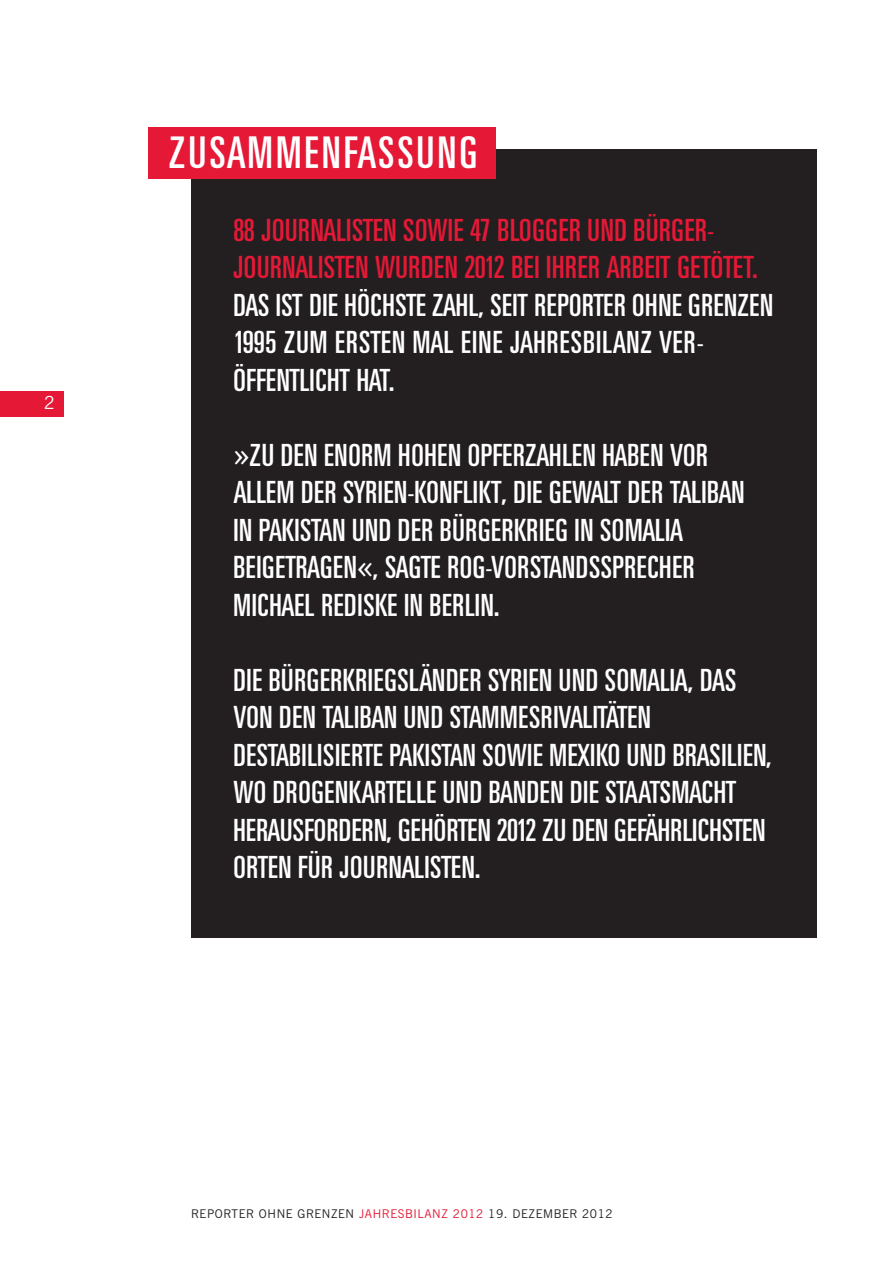
<style>
.page{position:relative;width:893px;height:1263px;background:#fff}
.page>*{position:absolute;margin:0;border:0;box-sizing:border-box;transform-origin:0 0}
.t1{font:45px "Univers Ultra Condensed BQ";letter-spacing:.09em;color:#fff}
.t2{font:31.5px/37.5px "Univers Ultra Condensed BQ";letter-spacing:.04em;color:#fff}
.t3{font:31.5px/37.5px "Univers Ultra Condensed BQ";letter-spacing:.04em;color:#e51836}
.t4{font:18px "News Gothic BT";color:#fff}
.t5{font:12px "News Gothic BT";letter-spacing:.05em;color:#231f20}
.s1{font-family:"Lucida Grande"}
.s2{color:#e51836}
</style>
<div class="page">
<div style="left:0;top:391px;width:64px;height:26px;background:#e51836"></div>
<div style="left:191px;top:149px;width:625px;height:788px;background:#231f20"></div>
<div style="left:149px;top:128px;width:347px;height:51px;background:#e51836"></div>
<p class="t4" style="left:44px;top:396px;width:12px">2</p>
<h1 class="t1" style="left:170px;top:137px;width:309px">ZUSAMMENFASSUNG</h1>
<p class="t3" style="left:234px;top:214px;width:526px">88 JOURNALISTEN SOWIE 47 BLOGGER UND BÜRGER -<br>JOURNALISTEN WURDEN 2012 BEI IHRER ARBEIT GETÖTET.</p>
<p class="t2" style="left:234px;top:289px;width:541px">DAS IST DIE HÖCHSTE ZAHL, SEIT REPORTER OHNE GRENZEN<br>1995 ZUM ERSTEN MAL EINE JAHRESBILANZ VER -<br>ÖFFENTLICHT HAT.</p>
<p class="t2" style="left:234px;top:439px;width:512px"><span class="s1">»</span>ZU DEN ENORM HOHEN OPFERZAHLEN HABEN VOR ALLEM DER SYRIEN-KONFLIKT, DIE GEWALT DER TALIBAN IN PAKISTAN UND DER BÜRGERKRIEG IN SOMALIA<br>BEIGE TRAGEN<span class="s1">«</span>, SAGTE ROG-VORSTANDSSPRECHER MICHAEL REDISKE IN BERLIN.</p>
<p class="t2" style="left:234px;top:664px;width:539px">DIE BÜRGERKRIEGSLÄNDER SYRIEN UND SOMALIA, DAS VON DEN TALIBAN UND STAMMES RIVALITÄTEN DESTABILISIERTE PAKISTAN SOWIE MEXIKO UND BRASILIEN, WO DROGENKARTELLE UND BANDEN DIE STAATSMACHT HERAUSFORDERN, GEHÖRTEN 2012 ZU DEN GEFÄHRLICHSTEN ORTEN FÜR JOURNALISTEN.</p>
<p class="t5" style="left:191px;top:1210px;width:423px">REPORTER OHNE GRENZEN <span class="s2">JAHRESBILANZ 2012</span> 19. DEZEMBER 2012</p>
</div>
